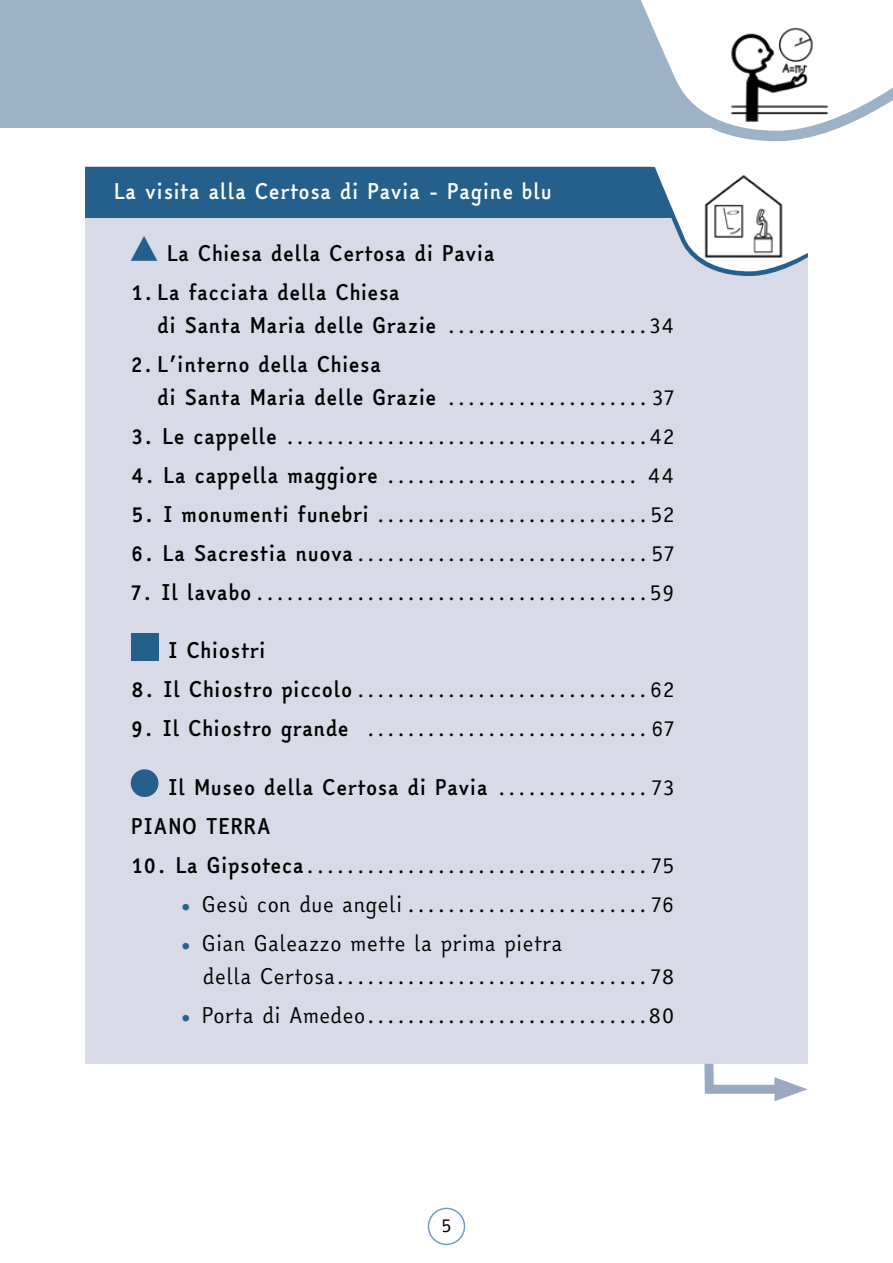
<style>
.page{position:relative;width:893px;height:1263px;background:#fff}
.page>*{position:absolute;margin:0;border:0;box-sizing:border-box;transform-origin:0 0}
.t1{font:21px/33px "Easy Reading";color:#000}
.t2{font:700 21px/33px "Easy Reading";color:#000}
.t3{font:700 21px "Easy Reading";color:#fff}
.t4{font:18px "Easy Reading";color:#000}
.s1{font-weight:400}
.s2{font-weight:700}
.s3{font-size:18px;color:#24608b}
</style>
<div class="page">
<div style="left:428px;top:1208px;width:37px;height:37px;border:2px solid #709dcb;border-radius:50%"></div>
<div style="left:85px;top:167px;width:723px;height:897px;background:#d8dbe7"></div>
<div style="left:85px;top:167px;width:723px;height:51px;background:#24608b"></div>
<svg style="left:131px;top:236px;width:26px;height:25px"></svg>
<div style="left:131px;top:633px;width:28px;height:27px;background:#24608b"></div>
<div style="left:131px;top:769px;width:27px;height:28px;background:#24608b;border-radius:50%"></div>
<svg style="left:650px;top:166px;width:158px;height:110px"></svg>
<div style="left:0;top:0;width:769px;height:128px;background:#9cb2c7"></div>
<svg style="left:641px;top:0;width:252px;height:142px"></svg>
<img style="left:728px;top:26px;width:103px;height:99px">
<svg style="left:704px;top:1063px;width:103px;height:38px"></svg>
<p class="t3" style="left:114px;top:177px;width:440px">La visita alla Certosa di Pavia - Pagine blu</p>
<p class="t2" style="left:167px;top:237px;width:330px">La Chiesa della Certosa di Pavia</p>
<p class="t2" style="left:157px;top:276px;width:519px;text-indent:-27px">1. La facciata della Chiesa<br>di Santa Maria delle Grazie <span class="s1">....................34</span></p>
<p class="t2" style="left:157px;top:348px;width:519px;text-indent:-27px">2. L’interno della Chiesa<br>di Santa Maria delle Grazie <span class="s1">.................... 37</span></p>
<p class="t1" style="left:131px;top:420px;width:545px"><span class="s2">3. Le cappelle</span> ....................................42</p>
<p class="t1" style="left:131px;top:459px;width:545px"><span class="s2">4. La cappella maggiore</span> ......................... 44</p>
<p class="t1" style="left:131px;top:498px;width:545px"><span class="s2">5. I monumenti funebri</span> ...........................52</p>
<p class="t1" style="left:131px;top:537px;width:545px"><span class="s2">6. La Sacrestia nuova</span>.............................57</p>
<p class="t1" style="left:131px;top:576px;width:545px"><span class="s2">7. Il lavabo</span> .......................................59</p>
<p class="t2" style="left:168px;top:635px;width:100px">I Chiostri</p>
<p class="t1" style="left:131px;top:674px;width:545px"><span class="s2">8. Il Chiostro piccolo</span>.............................62</p>
<p class="t1" style="left:131px;top:713px;width:545px"><span class="s2">9. Il Chiostro grande</span> ............................67</p>
<p class="t2" style="left:131px;top:768px;width:545px;line-height:39px;text-indent:37px">Il Museo della Certosa di Pavia <span class="s1">............... 73<br></span>PIANO TERRA</p>
<p class="t1" style="left:131px;top:849px;width:545px"><span class="s2">10. La Gipsoteca</span>.................................. 75</p>
<p class="t1" style="left:178px;top:888px;width:498px"><span class="s3">•</span> Gesù con due angeli ........................ 76</p>
<p class="t1" style="left:203px;top:927px;width:473px;text-indent:-25px"><span class="s3">•</span> Gian Galeazzo mette la prima pietra<br>della Certosa...............................78</p>
<p class="t1" style="left:178px;top:999px;width:498px"><span class="s3">•</span> Porta di Amedeo............................80</p>
<p class="t4" style="left:441px;top:1212px;width:12px">5</p>
</div>
